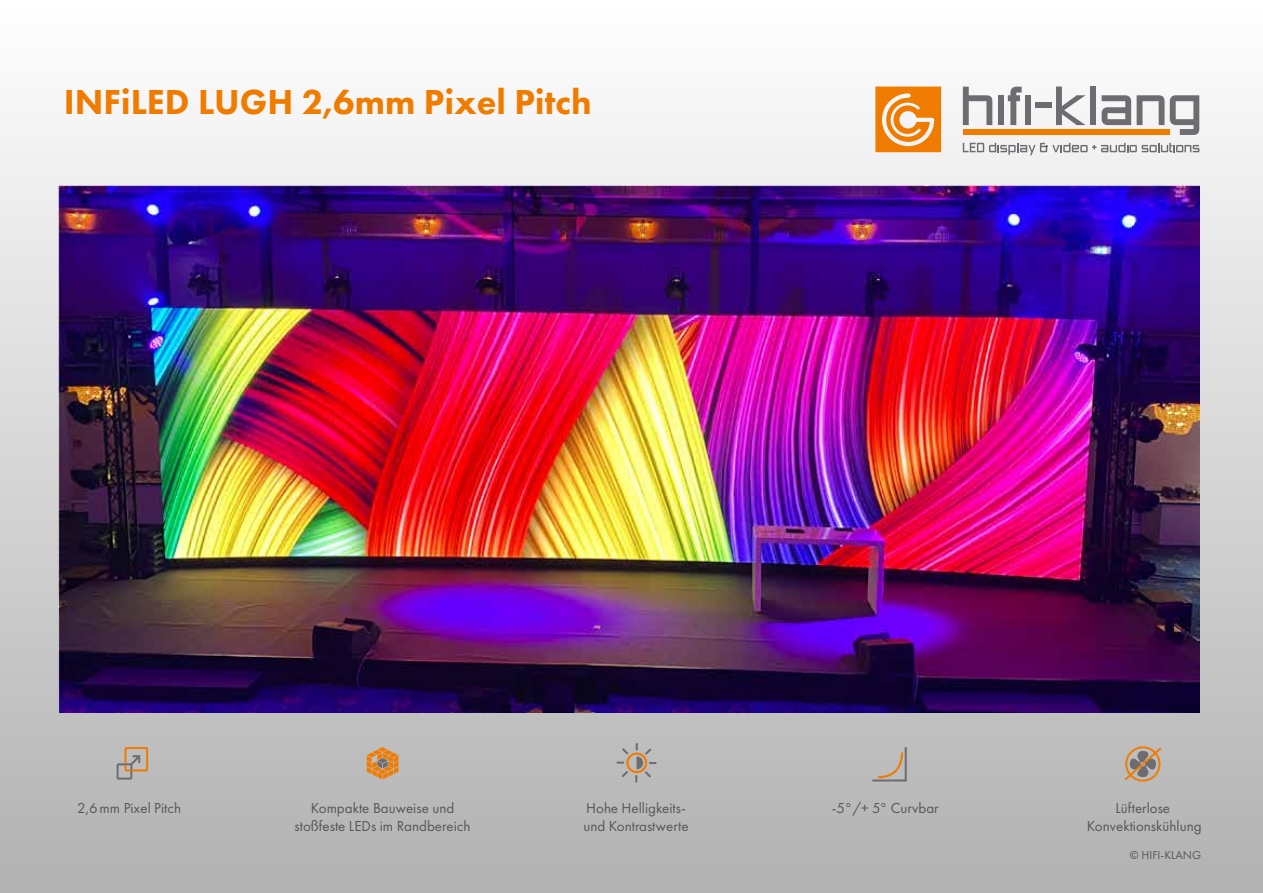
<style>
.page{position:relative;width:1263px;height:893px;background:#fff}
.page>*{position:absolute;margin:0;border:0;box-sizing:border-box;transform-origin:0 0}
.t1{font:800 36px "Futura PT";color:#ef7c00}
.t2{font:15px/18px "Futura PT";color:#575756;text-align:center}
.t3{font:12px "Futura PT";color:#575756}
</style>
<div class="page">
<img style="left:0;top:86px;width:1262px;height:807px">
<svg style="left:963px;top:87px;width:29px;height:38px"></svg>
<div style="left:998px;top:95px;width:6px;height:30px;background:#6e6c70"></div>
<svg style="left:1008px;top:87px;width:14px;height:38px"></svg>
<div style="left:1025px;top:95px;width:6px;height:30px;background:#6e6c70"></div>
<div style="left:1035px;top:102px;width:17px;height:6px;background:#6e6c70"></div>
<svg style="left:1056px;top:87px;width:29px;height:38px"></svg>
<div style="left:1090px;top:87px;width:6px;height:38px;background:#6e6c70"></div>
<svg style="left:1102px;top:95px;width:62px;height:30px"></svg>
<svg style="left:1170px;top:95px;width:29px;height:40px"></svg>
<div style="left:963px;top:129px;width:207px;height:6px;background:#ef7c00"></div>
<svg style="left:875px;top:87px;width:66px;height:65px"></svg>
<svg style="left:963px;top:143px;width:236px;height:12px"></svg>
<svg style="left:617px;top:743px;width:39px;height:39px;background:#b7ada3"></svg>
<svg style="left:117px;top:747px;width:31px;height:33px"></svg>
<svg style="left:872px;top:747px;width:35px;height:34px"></svg>
<svg style="left:1124px;top:746px;width:37px;height:36px"></svg>
<svg style="left:367px;top:747px;width:31px;height:32px"></svg>
<img style="left:59px;top:185px;width:1140px;height:528px">
<h1 class="t1" style="left:64px;top:87px;width:529px">INFiLED LUGH 2,6mm Pixel Pitch</h1>
<p class="t2" style="left:77px;top:800px;width:105px">2,6 mm Pixel Pitch</p>
<p class="t2" style="left:832px;top:800px;width:109px">-5°/+ 5° Curvbar</p>
<p class="t2" style="left:1087px;top:800px;width:116px">Lüfterlose<br>Konvektionskühlung</p>
<p class="t2" style="left:295px;top:800px;width:177px">Kompakte Bauweise und stoßfeste LEDs im Randbereich</p>
<p class="t2" style="left:583px;top:800px;width:107px;text-align:left">Hohe Helligkeits&shy;und Kontrastwerte</p>
<p class="t3" style="left:1130px;top:850px;width:73px">© HIFI-KLANG</p>
</div>
